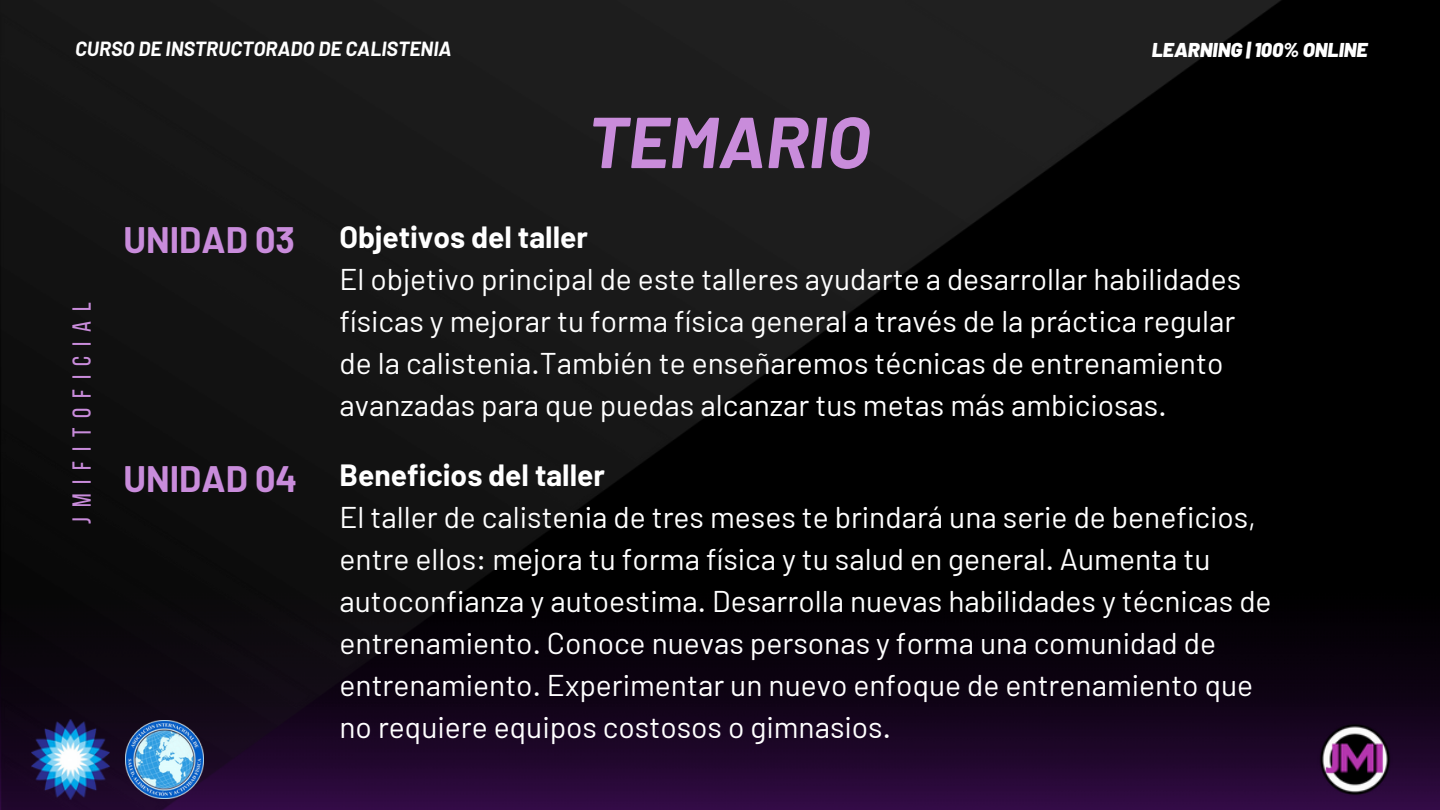
<style>
.page{position:relative;width:1440px;height:810px;background:#000}
.page>*{position:absolute;margin:0;border:0;box-sizing:border-box;transform-origin:0 0}
.t1{font:italic 700 72px "Barlow";color:#c98cdb}
.t2{font:700 36px "Barlow";color:#c98cdb}
.t3{font:30px/42px "Barlow";color:#fff}
.t4{font:700 30px "Barlow";color:#fff}
.t5{font:26px "Bebas Neue";letter-spacing:.38em;color:#c98cdb}
.t6{font:italic 700 20px "Barlow";color:#fff}
.t7{font:italic 900 20px "Barlow";color:#fff}
.s1{font-weight:700}
</style>
<div class="page">
<img style="left:1282px;top:645px;width:158px;height:165px">
<img style="left:1315px;top:720px;width:80px;height:79px">
<img style="left:0;top:0;width:1282px;height:810px">
<img style="left:126px;top:720px;width:78px;height:78px">
<img style="left:32px;top:720px;width:78px;height:79px">
<h3 class="t6" style="left:75px;top:36px;width:378px">CURSO DE INSTRUCTORADO DE CALISTENIA</h3>
<p class="t7" style="left:1152px;top:37px;width:217px">LEARNING | 100% ONLINE</p>
<h2 class="t5" style="left:71px;top:524px;width:223px;rotate:-90deg">jmifitoficial</h2>
<p class="t2" style="left:123px;top:217px;width:173px">UNIDAD 03</p>
<h3 class="t2" style="left:123px;top:456px;width:175px">UNIDAD 04</h3>
<h2 class="t1" style="left:587px;top:96px;width:284px">TEMARIO</h2>
<p class="t4" style="left:339px;top:218px;width:250px">Objetivos del taller</p>
<p class="t3" style="left:339px;top:257px;width:903px">El objetivo principal de este talleres ayudarte a desarrollar habilidades físicas y mejorar tu forma física general a través de la práctica regular de la calistenia.También te enseñaremos técnicas de entrenamiento avanzadas para que puedas alcanzar tus metas más ambiciosas.</p>
<p class="t3" style="left:339px;top:453px;width:934px"><span class="s1">Beneficios del taller<br></span>El taller de calistenia de tres meses te brindará una serie de beneficios, entre ellos: mejora tu forma física y tu salud en general. Aumenta tu autoconfianza y autoestima. Desarrolla nuevas habilidades y técnicas de entrenamiento. Conoce nuevas personas y forma una comunidad de entrenamiento. Experimentar un nuevo enfoque de entrenamiento que no requiere equipos costosos o gimnasios.</p>
</div>
